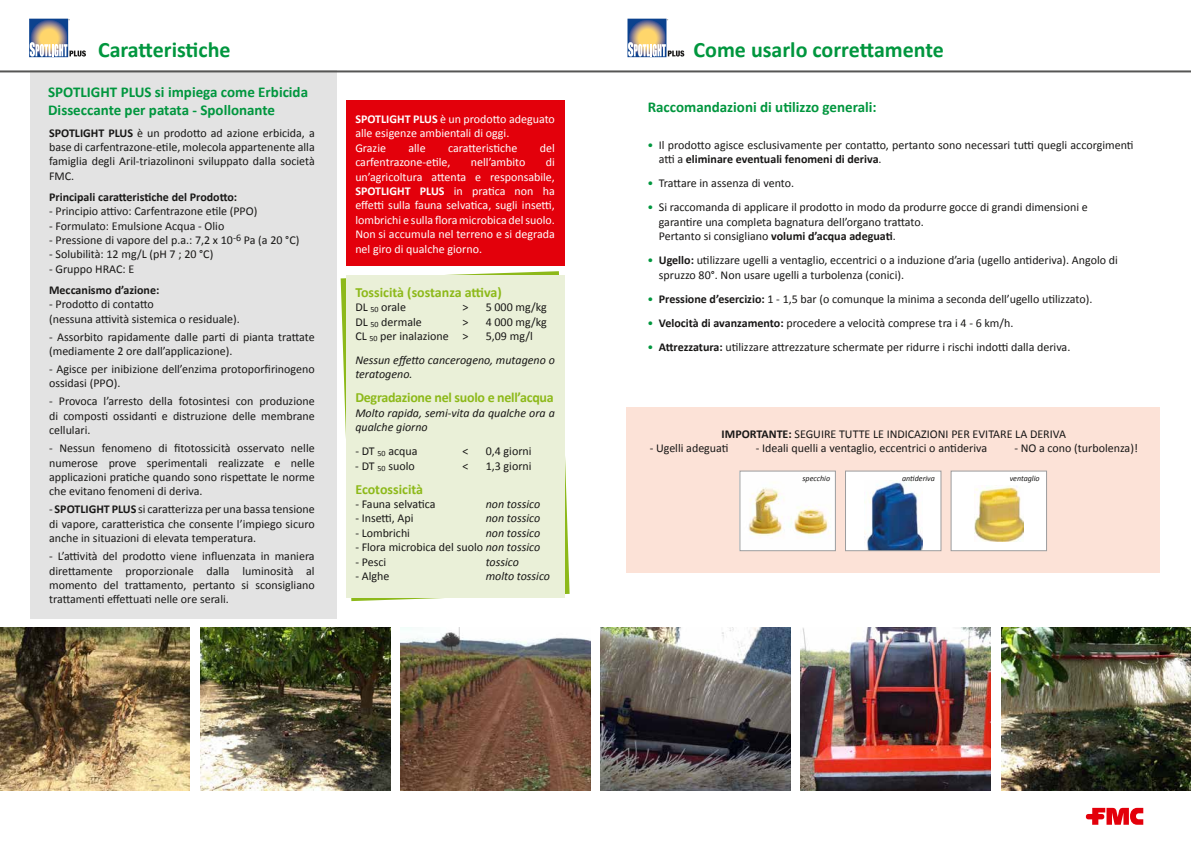
<style>
.page{position:relative;width:1191px;height:842px;background:#fff}
.page>*{position:absolute;margin:0;border:0;box-sizing:border-box;transform-origin:0 0}
.t1{font:700 22px "Calibri";color:#00963e}
.t2{font:700 15px/18px "Calibri";color:#00963e}
.t3{font:700 14px "Calibri";letter-spacing:-.015em;color:#8db91a}
.t4{font:12px/14.4px "Calibri";color:#181716}
.t5{font:12px/14.4px "Calibri";color:#fff}
.t6{font:italic 12px/14.4px "Calibri";color:#181716}
.t7{font:700 12px "Calibri";color:#181716}
.t8{font:italic 8px "Calibri";color:#181716}
.s1{font-weight:700}
.s2{font-style:italic}
.s3{color:#00963e}
</style>
<div class="page">
<svg style="left:1085px;top:808px;width:58px;height:17px"></svg>
<svg style="left:31px;top:21px;width:35px;height:21px"></svg>
<div style="left:29px;top:19px;width:39px;height:38px;border:1px solid #0c428f"></div>
<svg style="left:30px;top:42px;width:56px;height:15px"></svg>
<svg style="left:629px;top:21px;width:35px;height:21px"></svg>
<div style="left:627px;top:19px;width:39px;height:38px;border:1px solid #0c428f"></div>
<svg style="left:628px;top:42px;width:56px;height:15px"></svg>
<img style="left:200px;top:628px;width:190px;height:163px">
<svg style="left:341px;top:271px;width:228px;height:330px"></svg>
<div style="left:626px;top:407px;width:534px;height:166px;background:#fce2d7"></div>
<div style="left:346px;top:101px;width:218px;height:165px;background:#e3000b"></div>
<div style="left:346px;top:275px;width:218px;height:322px;background:#eaf0d8"></div>
<div style="left:31px;top:70px;width:306px;height:549px;background:#e3e3e3"></div>
<hr style="left:0;top:70px;width:1191px;height:2px;background:#565655">
<img style="left:400px;top:628px;width:190px;height:163px">
<img style="left:0;top:628px;width:190px;height:163px">
<img style="left:600px;top:628px;width:190px;height:163px">
<img style="left:1001px;top:628px;width:190px;height:163px">
<img style="left:741px;top:473px;width:93px;height:76px">
<div style="left:739px;top:471px;width:97px;height:80px;border:1px solid #9c9c9d"></div>
<div style="left:845px;top:471px;width:96px;height:80px;background:#fff"></div>
<img style="left:864px;top:481px;width:58px;height:68px">
<div style="left:845px;top:471px;width:96px;height:80px;border:1px solid #9c9c9d"></div>
<div style="left:951px;top:471px;width:95px;height:80px;background:#fff"></div>
<img style="left:974px;top:486px;width:49px;height:56px">
<div style="left:950px;top:471px;width:97px;height:80px;border:1px solid #9c9c9d"></div>
<img style="left:801px;top:628px;width:189px;height:163px">
<h1 class="t1" style="left:98px;top:36px;width:134px">Caratteristiche</h1>
<p class="t2" style="left:48px;top:82px;width:261px">SPOTLIGHT PLUS si impiega come Erbicida<br>Disseccante per patata - Spollonante</p>
<p class="t4" style="left:49px;top:125px;width:267px;text-align:justify"><span class="s1">SPOTLIGHT PLUS</span> è un prodotto ad azione erbicida, a base di carfentrazone-etile, molecola appartenente alla famiglia degli Aril-triazolinoni sviluppato dalla società FMC.</p>
<p class="t7" style="left:49px;top:189px;width:190px">Principali caratteristiche del Prodotto:</p>
<p class="t4" style="left:49px;top:204px;width:210px">- Principio attivo: Carfentrazone etile (PPO)</p>
<p class="t4" style="left:49px;top:218px;width:177px">- Formulato: Emulsione Acqua - Olio</p>
<p class="t4" style="left:49px;top:233px;width:252px">- Pressione di vapore del p.a.: 7,2 x 10<sup>-6</sup> Pa (a 20 °C)</p>
<p class="t4" style="left:49px;top:247px;width:166px">- Solubilità: 12 mg/L (pH 7 ; 20 °C)</p>
<p class="t4" style="left:49px;top:262px;width:87px">- Gruppo HRAC: E</p>
<p class="t7" style="left:49px;top:282px;width:112px">Meccanismo d’azione:</p>
<p class="t4" style="left:49px;top:297px;width:192px">- Prodotto di contatto<br>(nessuna attività sistemica o residuale).</p>
<p class="t4" style="left:49px;top:329px;width:267px">- Assorbito rapidamente dalle parti di pianta trattate (mediamente 2 ore dall’applicazione).</p>
<p class="t4" style="left:49px;top:362px;width:267px">- Agisce per inibizione dell’enzima protoporfirinogeno ossidasi (PPO).</p>
<p class="t4" style="left:49px;top:394px;width:267px;text-align:justify">- Provoca l’arresto della fotosintesi con produzione di composti ossidanti e distruzione delle membrane cellulari.</p>
<p class="t4" style="left:49px;top:441px;width:267px;text-align:justify">- Nessun fenomeno di fitotossicità osservato nelle numerose prove sperimentali realizzate e nelle applicazioni pratiche quando sono rispettate le norme che evitano fenomeni di deriva.</p>
<p class="t4" style="left:49px;top:502px;width:267px;text-align:justify">- <span class="s1">SPOTLIGHT PLUS</span> si caratterizza per una bassa tensione di vapore, caratteristica che consente l’impiego sicuro anche in situazioni di elevata temperatura.</p>
<p class="t4" style="left:49px;top:549px;width:267px;text-align:justify">- L’attività del prodotto viene influenzata in maniera direttamente proporzionale dalla luminosità al momento del trattamento, pertanto si sconsigliano trattamenti effettuati nelle ore serali.</p>
<p class="t5" style="left:355px;top:112px;width:201px"><span class="s1">SPOTLIGHT PLUS</span> è un prodotto adeguato alle esigenze ambientali di oggi.<br>Grazie</p>
<p class="t5" style="left:408px;top:141px;width:19px">alle</p>
<p class="t5" style="left:448px;top:141px;width:71px">caratteristiche</p>
<p class="t5" style="left:540px;top:141px;width:17px">del</p>
<p class="t5" style="left:355px;top:155px;width:97px">carfentrazone-etile,</p>
<p class="t5" style="left:471px;top:155px;width:56px">nell’ambito</p>
<p class="t5" style="left:355px;top:155px;width:201px;text-align:justify;text-indent:190px">di un’agricoltura attenta e responsabile, <span class="s1">SPOTLIGHT PLUS</span> in pratica non ha effetti sulla fauna selvatica, sugli insetti, lombrichi e sulla flora microbica del suolo.<br>Non si accumula nel terreno e si degrada nel giro di qualche giorno.</p>
<p class="t3" style="left:355px;top:283px;width:148px">Tossicità (sostanza attiva)</p>
<p class="t4" style="left:355px;top:300px;width:52px">DL <sub>50</sub> orale</p>
<p class="t4" style="left:462px;top:300px;width:86px">&gt; 5 000 mg/kg</p>
<p class="t4" style="left:355px;top:314px;width:68px">DL <sub>50</sub> dermale</p>
<p class="t4" style="left:355px;top:314px;width:193px;text-indent:107px">&gt; 4 000 mg/kg<br>CL <sub>50</sub> per inalazione &gt;</p>
<p class="t4" style="left:486px;top:329px;width:48px">5,09 mg/l</p>
<p class="t6" style="left:355px;top:352px;width:201px">Nessun effetto cancerogeno, mutageno o teratogeno.</p>
<p class="t3" style="left:355px;top:389px;width:200px">Degradazione nel suolo e nell’acqua</p>
<p class="t6" style="left:355px;top:405px;width:201px">Molto rapida, semi-vita da qualche ora a qualche giorno</p>
<p class="t4" style="left:355px;top:444px;width:64px">- DT <sub>50</sub> acqua</p>
<p class="t4" style="left:462px;top:444px;width:7px">&lt;</p>
<p class="t4" style="left:486px;top:444px;width:47px">0,4 giorni</p>
<p class="t4" style="left:355px;top:458px;width:61px">- DT <sub>50</sub> suolo</p>
<p class="t4" style="left:462px;top:458px;width:7px">&lt;</p>
<p class="t4" style="left:486px;top:458px;width:47px">1,3 giorni</p>
<p class="t3" style="left:355px;top:480px;width:69px">Ecotossicità</p>
<p class="t4" style="left:355px;top:497px;width:82px">- Fauna selvatica</p>
<p class="t6" style="left:486px;top:496px;width:56px">non tossico</p>
<p class="t4" style="left:355px;top:511px;width:60px">- Insetti, Api</p>
<p class="t6" style="left:486px;top:511px;width:56px">non tossico</p>
<p class="t4" style="left:355px;top:526px;width:56px">- Lombrichi</p>
<p class="t6" style="left:486px;top:525px;width:56px">non tossico</p>
<p class="t4" style="left:355px;top:540px;width:186px">- Flora microbica del suolo <span class="s2">non tossico</span></p>
<p class="t4" style="left:355px;top:554px;width:32px">- Pesci</p>
<p class="t6" style="left:486px;top:554px;width:35px">tossico</p>
<p class="t4" style="left:355px;top:569px;width:36px">- Alghe</p>
<p class="t6" style="left:486px;top:568px;width:66px">molto tossico</p>
<h1 class="t1" style="left:693px;top:36px;width:252px">Come usarlo correttamente</h1>
<p class="t2" style="left:648px;top:97px;width:230px">Raccomandazioni di utilizzo generali:</p>
<p class="t4" style="left:659px;top:138px;width:476px;text-indent:-11px"><span class="s3">•</span> Il prodotto agisce esclusivamente per contatto, pertanto sono necessari tutti quegli accorgimenti atti a <span class="s1">eliminare eventuali fenomeni di deriva</span>.</p>
<p class="t4" style="left:647px;top:176px;width:148px"><span class="s3">•</span> Trattare in assenza di vento.</p>
<p class="t4" style="left:659px;top:200px;width:430px;text-indent:-11px"><span class="s3">•</span> Si raccomanda di applicare il prodotto in modo da produrre gocce di grandi dimensioni e garantire una completa bagnatura dell’organo trattato.<br>Pertanto si consigliano <span class="s1">volumi d’acqua adeguati</span>.</p>
<p class="t4" style="left:659px;top:253px;width:460px;text-indent:-11px"><span class="s3">•</span> <span class="s1">Ugello:</span> utilizzare ugelli a ventaglio, eccentrici o a induzione d’aria (ugello antideriva). Angolo di spruzzo 80°. Non usare ugelli a turbolenza (conici).</p>
<p class="t4" style="left:647px;top:292px;width:446px"><span class="s3">•</span> <span class="s1">Pressione d’esercizio:</span> 1 - 1,5 bar (o comunque la minima a seconda dell’ugello utilizzato).</p>
<p class="t4" style="left:647px;top:316px;width:367px"><span class="s3">•</span> <span class="s1">Velocità di avanzamento:</span> procedere a velocità comprese tra i 4 - 6 km/h.</p>
<p class="t4" style="left:647px;top:340px;width:424px"><span class="s3">•</span> <span class="s1">Attrezzatura:</span> utilizzare attrezzature schermate per ridurre i rischi indotti dalla deriva.</p>
<p class="t4" style="left:721px;top:427px;width:346px"><span class="s1">IMPORTANTE:</span> SEGUIRE TUTTE LE INDICAZIONI PER EVITARE LA DERIVA</p>
<p class="t4" style="left:649px;top:441px;width:80px">- Ugelli adeguati</p>
<p class="t4" style="left:755px;top:441px;width:233px">- Ideali quelli a ventaglio, eccentrici o antideriva</p>
<p class="t4" style="left:1014px;top:441px;width:125px">- NO a cono (turbolenza)!</p>
<p class="t8" style="left:802px;top:474px;width:29px">specchio</p>
<p class="t8" style="left:902px;top:474px;width:34px">antideriva</p>
<p class="t8" style="left:1009px;top:474px;width:31px">ventaglio</p>
</div>
